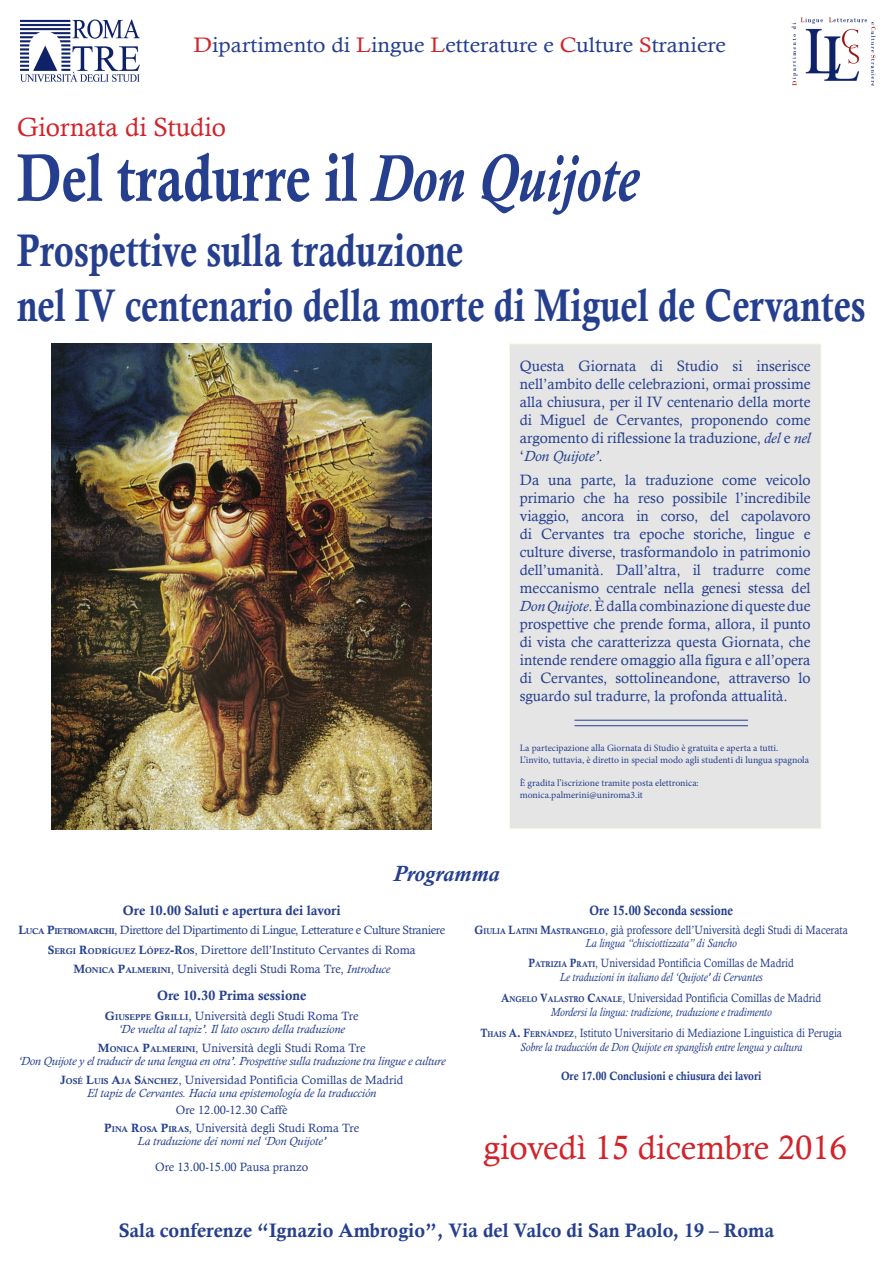
<style>
.page{position:relative;width:893px;height:1263px;background:#fff}
.page>*{position:absolute;margin:0;border:0;box-sizing:border-box;transform-origin:0 0}
.t1{font:67.5px "Calis MT Bol";color:#253f8e;scale:.8 1}
.t2{font:45.75px "Calis MT Bol";color:#253f8e;scale:.8 1}
.t3{font:33.75px "Calisto";color:#d1232a}
.t4{font:26.25px "Calisto";color:#d1232a}
.t5{font:italic 700 22.5px "Calisto";color:#253f8e}
.Titolo_bianco{font:21px "Calisto";color:#253f8e;scale:1.09 1}
.t6{font:19.5px "Calis MT Bol";color:#253f8e}
.Normale{font:15px/18px "Calisto";color:#253f8e;text-align:justify}
.t7{font:13.5px "Calis MT Bol";color:#253f8e}
.t8{font:13.5px "Calis MT Bol";color:#253f8e;scale:.88 1}
.t9{font:12px "Calisto";color:#253f8e}
.t10{font:12px "Calisto";color:#253f8e;scale:.88 1}
.t11{font:italic 12px "Calisto";color:#253f8e}
.t12{font:italic 12px "Calisto";color:#253f8e;scale:.88 1}
.t13{font:12px "Calisto";letter-spacing:-.03em;color:#253f8e}
.t14{font:12px "Calis MT Bol";color:#253f8e;scale:.88 1}
.t15{font:9.75px "Minion Pro";color:#253f8e}
.s1{color:#d1232a}
.s2{font-family:"Calisto";font-weight:700;font-style:italic}
.s3{font-style:italic}
.s4{font-family:"Calis MT Bol"}
.s5{font-family:"Calis MT Bol";font-size:8.4px}
.s6{font-style:inherit}
</style>
<div class="page">
<div style="left:509px;top:343px;width:312px;height:486px;background:#e5e5e5"></div>
<img style="left:52px;top:343px;width:380px;height:486px">
<img style="left:20px;top:19px;width:120px;height:63px">
<img style="left:792px;top:17px;width:84px;height:68px">
<hr style="left:574px;top:725px;width:174px;height:1px;background:#253f8e">
<hr style="left:574px;top:720px;width:174px;height:1px;background:#253f8e">
<p class="Titolo_bianco" style="left:194px;top:33px;width:490px"><span class="s1">D</span>ipartimento di <span class="s1">L</span>ingue <span class="s1">L</span>etterature e <span class="s1">C</span>ulture <span class="s1">S</span>traniere</p>
<p class="t4" style="left:17px;top:112px;width:211px">Giornata di Studio</p>
<p class="t1" style="left:17px;top:139px;width:778px">Del tradurre il <span class="s2">Don Quijote</span></p>
<p class="t2" style="left:17px;top:224px;width:559px">Prospettive sulla traduzione</p>
<p class="t2" style="left:17px;top:279px;width:1062px">nel IV centenario della morte di Miguel de Cervantes</p>
<p class="Normale" style="left:520px;top:357px;width:292px">Questa Giornata di Studio si inserisce nell’ambito delle celebrazioni, ormai prossime alla chiusura, per il IV centenario della morte di Miguel de Cervantes, proponendo come argomento di riflessione la traduzione, <span class="s3">del</span> e <span class="s3">nel </span>‘<span class="s3">Don Quijote’</span>.</p>
<p class="Normale" style="left:520px;top:471px;width:292px">Da una parte, la traduzione come veicolo primario che ha reso possibile l’incredibile viaggio, ancora in corso, del capolavoro di Cervantes tra epoche storiche, lingue e culture diverse, trasformandolo in patrimonio dell’umanità. Dall’altra, il tradurre come meccanismo centrale nella genesi stessa del <span class="s3">Don Quijote</span>. È dalla combinazione di queste due prospettive che prende forma, allora, il punto di vista che caratterizza questa Giornata, che intende rendere omaggio alla figura e all’opera di Cervantes, sottolineandone, attraverso lo sguardo sul tradurre, la profonda attualità.</p>
<p class="t15" style="left:520px;top:742px;width:260px">La partecipazione alla Giornata di Studio è gratuita e aperta a tutti.</p>
<p class="t15" style="left:520px;top:753px;width:291px">L’invito, tuttavia, è diretto in special modo agli studenti di lungua spagnola</p>
<p class="t15" style="left:520px;top:777px;width:180px">È gradita l’iscrizione tramite posta elettronica:</p>
<p class="t15" style="left:520px;top:788px;width:125px">monica.palmerini@uniroma3.it</p>
<p class="t5" style="left:393px;top:861px;width:108px">Programma</p>
<p class="t7" style="left:123px;top:902px;width:219px">Ore 10.00 Saluti e apertura dei lavori</p>
<p class="t13" style="left:18px;top:923px;width:428px"><span class="s4">L</span><span class="s5">UCA</span> <span class="s4">P</span><span class="s5">IETROMARCHI</span><span class="s6">,</span> Direttore del Dipartimento di Lingue, Letterature e Culture Straniere</p>
<p class="t9" style="left:48px;top:942px;width:369px"><span class="s4">S</span><span class="s5">ERGI</span> <span class="s4">R</span><span class="s5">ODRÍGUEZ</span> <span class="s4">L</span><span class="s5">ÓPEZ</span><span class="s4">-R</span><span class="s5">OS</span><span class="s6">,</span> Direttore dell’Instituto Cervantes di Roma</p>
<p class="t9" style="left:73px;top:962px;width:318px"><span class="s4">M</span><span class="s5">ONICA</span> <span class="s4">P</span><span class="s5">ALMERINI</span><span class="s6">,</span> Università degli Studi Roma Tre, <span class="s3">Introduce</span></p>
<p class="t7" style="left:157px;top:988px;width:151px">Ore 10.30 Prima sessione</p>
<p class="t9" style="left:105px;top:1009px;width:255px"><span class="s4">G</span><span class="s5">IUSEPPE</span> <span class="s4">G</span><span class="s5">RILLI</span><span class="s6">,</span> Università degli Studi Roma Tre</p>
<p class="t11" style="left:118px;top:1022px;width:228px">‘De vuelta al tapiz’. Il lato oscuro della traduzione</p>
<p class="t9" style="left:98px;top:1041px;width:269px"><span class="s4">M</span><span class="s5">ONICA</span> <span class="s4">P</span><span class="s5">ALMERINI</span>, Università degli Studi Roma Tre</p>
<p class="t11" style="left:18px;top:1054px;width:429px">‘Don Quijote y el traducir de una lengua en otra’. Prospettive sulla traduzione tra lingue e culture</p>
<p class="t9" style="left:60px;top:1073px;width:344px"><span class="s4">J</span><span class="s5">OSÉ</span> <span class="s4">L</span><span class="s5">UIS</span> <span class="s4">A</span><span class="s5">JA</span> <span class="s4">S</span><span class="s5">ÁNCHEZ</span><span class="s6">,</span> Universidad Pontificia Comillas de Madrid</p>
<p class="t11" style="left:87px;top:1086px;width:291px">El tapiz de Cervantes. Hacia una epistemología de la traducción</p>
<p class="t9" style="left:176px;top:1103px;width:113px">Ore 12.00-12.30 Caffè</p>
<p class="t9" style="left:104px;top:1120px;width:256px"><span class="s4">P</span><span class="s5">INA</span> <span class="s4">R</span><span class="s5">OSA</span> <span class="s4">P</span><span class="s5">IRAS</span>, Università degli Studi Roma Tre</p>
<p class="t11" style="left:138px;top:1133px;width:190px">La traduzione dei nomi nel ‘Don Quijote’</p>
<p class="t9" style="left:155px;top:1159px;width:155px">Ore 13.00-15.00 Pausa pranzo</p>
<p class="t8" style="left:589px;top:902px;width:164px">Ore 15.00 Seconda sessione</p>
<p class="t10" style="left:474px;top:923px;width:426px"><span class="s4">G</span><span class="s5">IULIA</span> <span class="s4">L</span><span class="s5">ATINI</span> <span class="s4">M</span><span class="s5">ASTRANGELO</span><span class="s6">,</span> già professore dell’Università degli Studi di Macerata</p>
<p class="t12" style="left:586px;top:936px;width:173px">La lingua “chisciottizzata” di Sancho</p>
<p class="t10" style="left:529px;top:955px;width:303px"><span class="s4">P</span><span class="s5">ATRIZIA</span> <span class="s4">P</span><span class="s5">RATI</span><span class="s6">,</span> Universidad Pontificia Comillas de Madrid</p>
<p class="t12" style="left:560px;top:970px;width:232px">Le traduzioni in italiano del ‘Quijote’ di Cervantes</p>
<p class="t10" style="left:501px;top:991px;width:365px"><span class="s4">A</span><span class="s5">NGELO</span> <span class="s4">V</span><span class="s5">ALASTRO</span> <span class="s4">C</span><span class="s5">ANALE</span><span class="s6">,</span> Universidad Pontificia Comillas de Madrid</p>
<p class="t12" style="left:551px;top:1005px;width:253px">Mordersi la lingua: tradizione, traduzione e tradimento</p>
<p class="t10" style="left:480px;top:1026px;width:413px"><span class="s4">T</span><span class="s5">HAIS</span> <span class="s4">A. F</span><span class="s5">ERNÁNDEZ</span>, Istituto Universitario di Mediazione Linguistica di Perugia</p>
<p class="t12" style="left:520px;top:1040px;width:322px">Sobre la traducción de Don Quijote en spanglish entre lengua y cultura</p>
<p class="t14" style="left:561px;top:1069px;width:229px">Ore 17.00 Conclusioni e chiusura dei lavori</p>
<p class="t3" style="left:484px;top:1128px;width:365px">giovedì 15 dicembre 2016</p>
<p class="t6" style="left:119px;top:1219px;width:657px">Sala conferenze “Ignazio Ambrogio”, Via del Valco di San Paolo, 19 – Roma</p>
</div>
